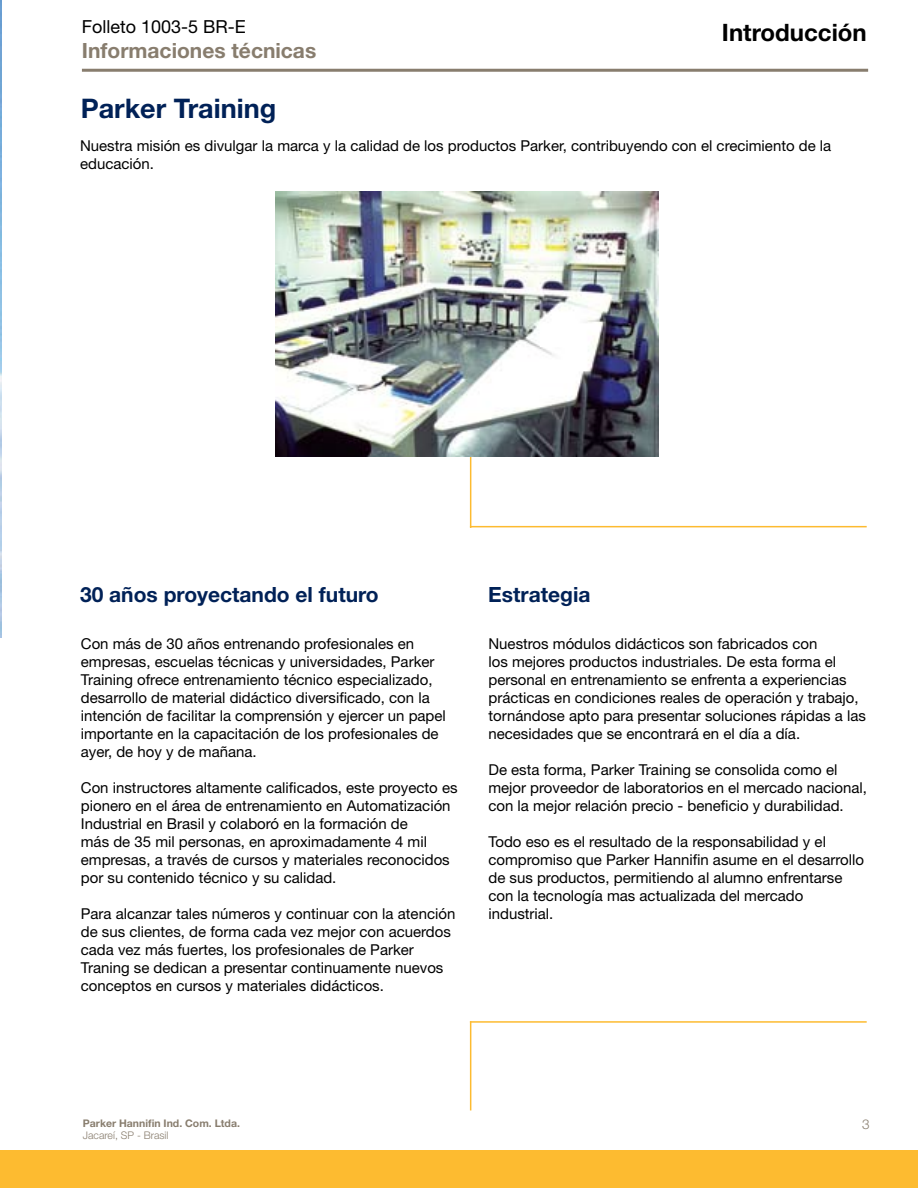
<style>
.page{position:relative;width:918px;height:1188px;background:#fff}
.page>*{position:absolute;margin:0;border:0;box-sizing:border-box;transform-origin:0 0}
.t1{font:700 27px "Helvetica Neue LT Std";color:#002157}
.t2{font:700 24px "Helvetica Neue LT Std";color:#000}
.t3{font:700 21px "Helvetica Neue LT Std";color:#002157}
.t4{font:700 21px "Helvetica Neue LT Std";color:#887d6e}
.t5{font:18px "Helvetica Neue LT Std";color:#000}
.t6{font:15px/18px "Helvetica Neue LT Std";color:#000}
.t7{font:300 13.5px "Helvetica Neue LT Std";color:#887d6e}
.t8{font:700 10.5px "Helvetica Neue LT Std";color:#887d6e}
.t9{font:300 10.5px "Helvetica Neue LT Std";color:#887d6e}
</style>
<div class="page">
<div style="left:0;top:1150px;width:918px;height:38px;background:#fdbb30"></div>
<hr style="left:82px;top:69px;width:786px;height:3px;background:#887d6e">
<img style="left:0;top:0;width:1px;height:638px">
<hr style="left:470px;top:386px;width:1px;height:142px;background:#fdbb30">
<hr style="left:470px;top:526px;width:397px;height:1px;background:#fdbb30">
<hr style="left:470px;top:1021px;width:1px;height:89px;background:#fdbb30">
<hr style="left:470px;top:1021px;width:397px;height:2px;background:#fdbb30">
<img style="left:276px;top:191px;width:382px;height:265px">
<p class="t5" style="left:82px;top:16px;width:166px">Folleto 1003-5 BR-E</p>
<p class="t4" style="left:82px;top:37px;width:236px">Informaciones técnicas</p>
<p class="t1" style="left:81px;top:91px;width:197px">Parker Training</p>
<p class="t2" style="left:722px;top:17px;width:146px">Introducción</p>
<p class="t6" style="left:80px;top:136px;width:753px">Nuestra misión es divulgar la marca y la calidad de los productos Parker, contribuyendo con el crecimiento de la educación.</p>
<p class="t3" style="left:80px;top:582px;width:300px">30 años proyectando el futuro</p>
<p class="t3" style="left:488px;top:582px;width:104px">Estrategia</p>
<p class="t6" style="left:81px;top:635px;width:367px">Con más de 30 años entrenando profesionales en empresas, escuelas técnicas y universidades, Parker Training ofrece entrenamiento técnico especializado, desarrollo de material didáctico diversificado, con la intención de facilitar la comprensión y ejercer un papel importante en la capacitación de los profesionales de ayer, de hoy y de mañana.</p>
<p class="t6" style="left:81px;top:779px;width:378px">Con instructores altamente calificados, este proyecto es pionero en el área de entrenamiento en Automatización Industrial en Brasil y colaboró en la formación de<br>más de 35 mil personas, en aproximadamente 4 mil empresas, a través de cursos y materiales reconocidos por su contenido técnico y su calidad.</p>
<p class="t6" style="left:81px;top:905px;width:376px">Para alcanzar tales números y continuar con la atención de sus clientes, de forma cada vez mejor con acuerdos cada vez más fuertes, los profesionales de Parker Traning se dedican a presentar continuamente nuevos conceptos en cursos y materiales didácticos.</p>
<p class="t6" style="left:488px;top:635px;width:379px">Nuestros módulos didácticos son fabricados con<br>los mejores productos industriales. De esta forma el personal en entrenamiento se enfrenta a experiencias prácticas en condiciones reales de operación y trabajo, tornándose apto para presentar soluciones rápidas a las necesidades que se encontrará en el día a día.</p>
<p class="t6" style="left:488px;top:761px;width:380px">De esta forma, Parker Training se consolida como el mejor proveedor de laboratorios en el mercado nacional, con la mejor relación precio - beneficio y durabilidad.</p>
<p class="t6" style="left:488px;top:833px;width:377px">Todo eso es el resultado de la responsabilidad y el compromiso que Parker Hannifin asume en el desarrollo de sus productos, permitiendo al alumno enfrentarse con la tecnología mas actualizada del mercado industrial.</p>
<p class="t8" style="left:83px;top:1117px;width:159px">Parker Hannifin Ind. Com. Ltda.</p>
<p class="t7" style="left:862px;top:1116px;width:9px">3</p>
<p class="t9" style="left:83px;top:1129px;width:87px">Jacareí, SP - Brasil</p>
</div>
